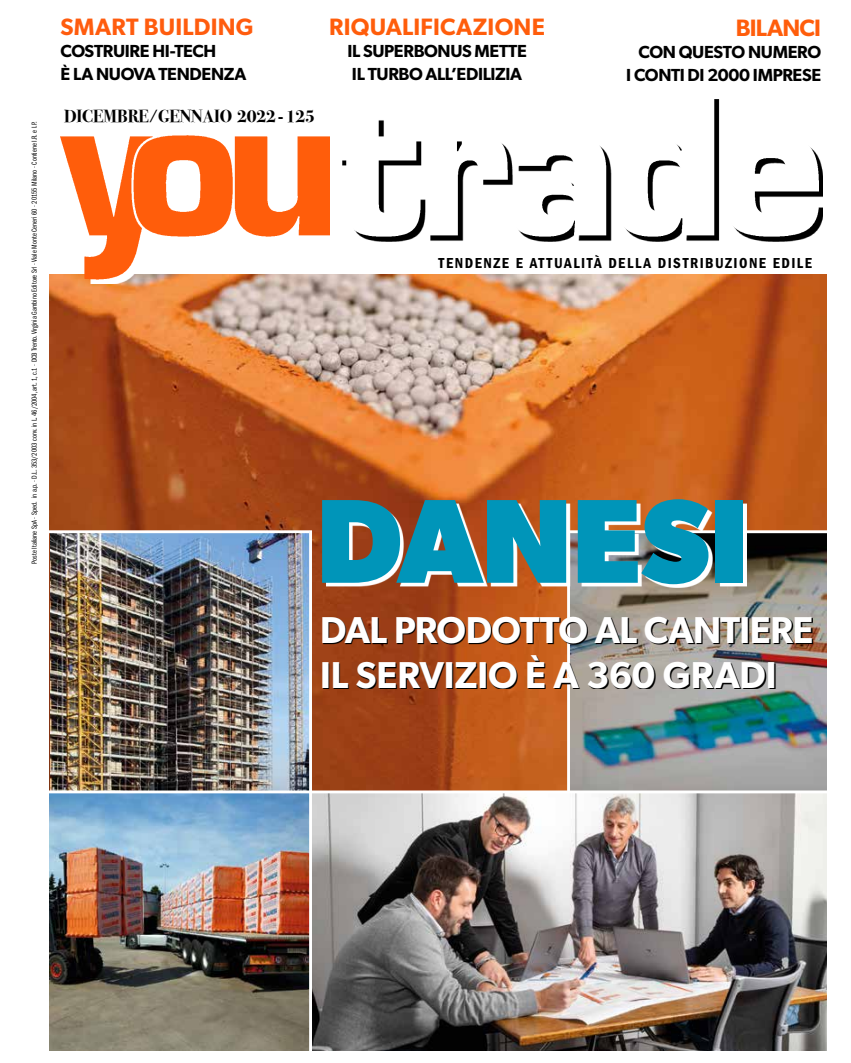
<style>
.page{position:relative;width:851px;height:1063px;background:#fff}
.page>*{position:absolute;margin:0;border:0;box-sizing:border-box;transform-origin:0 0}
.t1{font:700 119.88px "Gibson";letter-spacing:-.005em;color:#0095b9}
.t2{font:600 37.5px/45px "Gibson";letter-spacing:-.01em;color:#fff}
.t3{font:600 23.75px "Gibson";letter-spacing:.01em;color:#ff5d0b}
.t4{font:600 23.75px "Gibson";letter-spacing:.01em;color:#ff5c0e}
.t5{font:600 23.75px "Gibson";letter-spacing:-.03em;color:#ff5d0b}
.t6{font:600 17.5px/22.5px "Gibson";letter-spacing:-.02em;color:#000}
.t7{font:700 17.5px "Bodoni Svty Two ITCTT";letter-spacing:-.01em;color:#000}
.t8{font:15px "ITC Franklin Gothic Std Dm Cd";letter-spacing:.1em;color:#000}
.t9{font:7.62px "ITC Franklin Gothic Std Bk Cp";color:#000}
</style>
<div class="page">
<img style="left:49px;top:274px;width:777px;height:517px">
<img style="left:570px;top:533px;width:256px;height:258px">
<img style="left:312px;top:793px;width:514px;height:257px">
<img style="left:342px;top:99px;width:476px;height:143px">
<img style="left:61px;top:135px;width:268px;height:150px">
<hr style="left:567px;top:530px;width:274px;height:3px;background:#fff">
<img style="left:51px;top:533px;width:258px;height:257px">
<img style="left:49px;top:793px;width:260px;height:257px">
<hr style="left:40px;top:530px;width:269px;height:3px;background:#fff">
<hr style="left:309px;top:530px;width:3px;height:533px;background:#fff">
<hr style="left:567px;top:530px;width:3px;height:262px;background:#fff">
<svg style="left:325px;top:503px;width:421px;height:85px"></svg>
<svg style="left:323px;top:618px;width:490px;height:71px;background:#6e4b38"></svg>
<p class="t9" style="left:30px;top:564px;width:444px;rotate:-90deg">Poste Italiane SpA - Sped. in a.p. - D.L. 353/2003 conv. in L. 46/2004, art. 1, c.1 - DCB Trento. Virginia Gambino Editore Srl - Viale Monte Ceneri 60 - 20155 Milano - Contiene I.R. e I.P.</p>
<h3 class="t4" style="left:60px;top:13px;width:194px">SMART BUILDING</h3>
<h3 class="t6" style="left:60px;top:40px;width:187px">COSTRUIRE HI-TECH<br>È LA NUOVA TENDENZA</h3>
<h3 class="t7" style="left:64px;top:102px;width:252px">DICEMBRE/GENNAIO 2022 - 125</h3>
<h3 class="t3" style="left:329px;top:13px;width:217px">RIQUALIFICAZIONE</h3>
<h3 class="t6" style="left:347px;top:40px;width:181px">IL SUPERBONUS METTE<br>IL TURBO ALL’EDILIZIA</h3>
<h3 class="t5" style="left:735px;top:13px;width:87px">BILANCI</h3>
<h3 class="t6" style="left:626px;top:40px;width:196px;text-align:right">CON QUESTO NUMERO<br>I CONTI DI 2000 IMPRESE</h3>
<h3 class="t8" style="left:438px;top:255px;width:375px">TENDENZE E ATTUALITÀ DELLA DISTRIBUZIONE EDILE</h3>
<h1 class="t1" style="left:316px;top:470px;width:434px">DANESI</h1>
<h2 class="t2" style="left:320px;top:606px;width:495px">DAL PRODOTTO AL CANTIERE<br>IL SERVIZIO È A 360 GRADI</h2>
</div>
